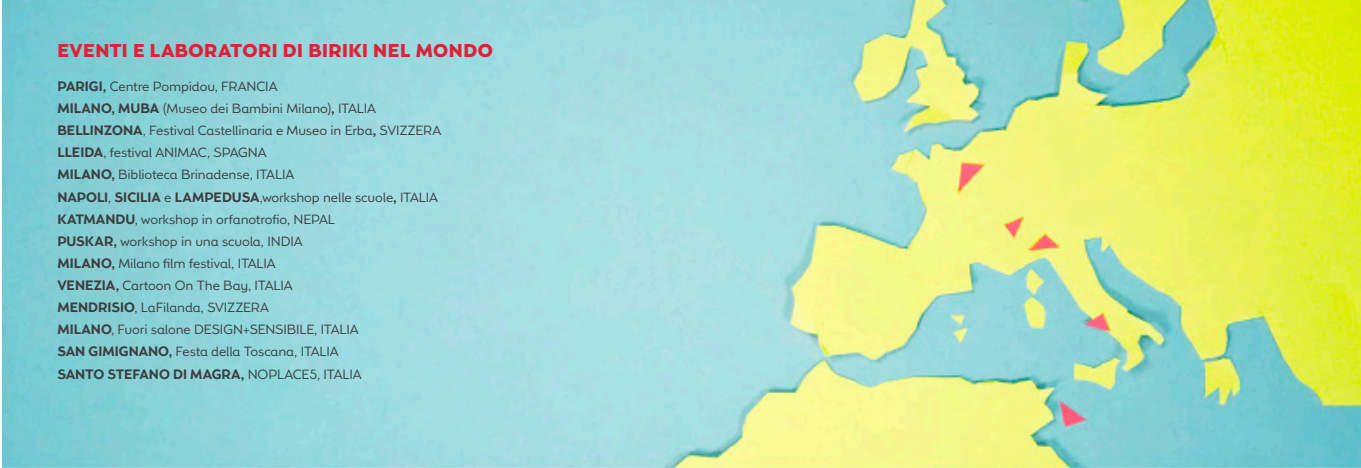
<style>
.page{position:relative;width:1361px;height:468px;background:#fff}
.page>*{position:absolute;margin:0;border:0;box-sizing:border-box;transform-origin:0 0}
.t1{font:800 18px "Remo Pro";letter-spacing:.025em;color:#df2137}
.t2{font:13px "Remo Pro";letter-spacing:-.005em;color:#3e3e3f}
.t3{font:700 13px "Remo Pro";letter-spacing:-.005em;color:#3e3e3f}
.s1{font-weight:700}
.s2{font-weight:400}
</style>
<div class="page">
<img style="left:2px;top:0;width:1359px;height:468px">
<p class="t1" style="left:57px;top:38px;width:437px">EVENTI E LABORATORI DI BIRIKI NEL MONDO</p>
<p class="t2" style="left:57px;top:78px;width:222px"><span class="s1">PARIGI,</span> Centre Pompidou, FRANCIA</p>
<p class="t2" style="left:57px;top:100px;width:320px"><span class="s1">MILANO, MUBA</span> (Museo dei Bambini Milano)<span class="s1">,</span> ITALIA</p>
<p class="t2" style="left:57px;top:122px;width:385px"><span class="s1">BELLINZONA</span>, Festival Castellinaria e Museo in Erba<span class="s1">,</span> SVIZZERA</p>
<p class="t2" style="left:57px;top:144px;width:211px"><span class="s1">LLEIDA</span>, festival ANIMAC, SPAGNA</p>
<p class="t2" style="left:57px;top:166px;width:238px"><span class="s1">MILANO,</span> Biblioteca Brinadense, ITALIA</p>
<p class="t2" style="left:57px;top:188px;width:382px"><span class="s1">NAPOLI</span>, <span class="s1">SICILIA</span> e <span class="s1">LAMPEDUSA</span>,workshop nelle scuole<span class="s1">,</span> ITALIA</p>
<p class="t2" style="left:57px;top:210px;width:279px"><span class="s1">KATMANDU</span>, workshop in orfanotrofio, NEPAL</p>
<p class="t2" style="left:57px;top:232px;width:247px"><span class="s1">PUSKAR,</span> workshop in una scuola, INDIA</p>
<p class="t2" style="left:57px;top:254px;width:220px"><span class="s1">MILANO,</span> Milano film festival, ITALIA</p>
<p class="t2" style="left:57px;top:276px;width:237px"><span class="s1">VENEZIA,</span> Cartoon On The Bay, ITALIA</p>
<p class="t2" style="left:57px;top:298px;width:213px"><span class="s1">MENDRISIO</span>, LaFilanda, SVIZZERA</p>
<p class="t2" style="left:57px;top:320px;width:303px"><span class="s1">MILANO</span>, Fuori salone DESIGN+SENSIBILE, ITALIA</p>
<p class="t2" style="left:57px;top:342px;width:283px"><span class="s1">SAN GIMIGNANO,</span> Festa della Toscana, ITALIA</p>
<p class="t3" style="left:57px;top:365px;width:306px">SANTO STEFANO DI MAGRA, <span class="s2">NOPLACE5, ITALIA</span></p>
</div>
